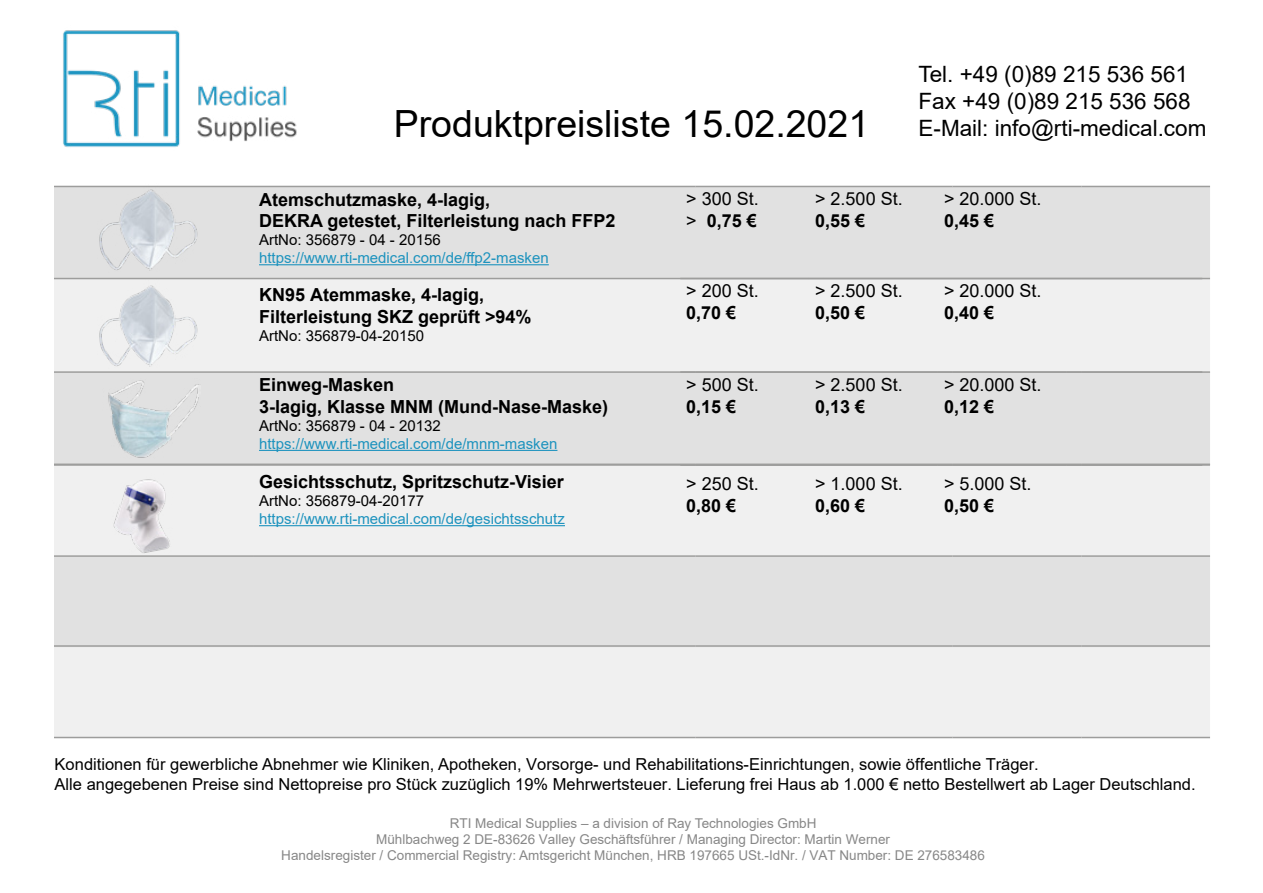
<style>
.page{position:relative;width:1263px;height:893px;background:#fff}
.page>*{position:absolute;margin:0;border:0;box-sizing:border-box;transform-origin:0 0}
.t1{font:37.5px "Arial";color:#000}
.t2{font:22.5px/27px "Arial";color:#000}
.t3{font:700 18px/21.6px "Arial";color:#000}
.t4{font:18px/21.6px "Arial";color:#000}
.t5{font:16.5px/19.8px "Arial";color:#000}
.t6{font:15px "Arial";color:#1d93be}
.t7{font:15px "Arial";color:#000}
.t8{font:13.5px/16.2px "Arial";color:#878787;text-align:center}
.s1{font-style:inherit}
.s2{font-weight:700}
</style>
<div class="page">
<img style="left:63px;top:30px;width:234px;height:117px">
<div style="left:54px;top:187px;width:1156px;height:91px;background:#e1e1e1"></div>
<svg style="left:54px;top:279px;width:1156px;height:458px;fill:#f0f0f0"></svg>
<hr style="left:54px;top:186px;width:199px;height:1px;background:#9d9d9c">
<hr style="left:253px;top:186px;width:442px;height:1px;background:#9d9d9c">
<hr style="left:695px;top:186px;width:129px;height:1px;background:#9d9d9c">
<hr style="left:824px;top:186px;width:129px;height:1px;background:#9d9d9c">
<hr style="left:953px;top:186px;width:128px;height:1px;background:#9d9d9c">
<hr style="left:1081px;top:186px;width:129px;height:1px;background:#9d9d9c">
<hr style="left:54px;top:278px;width:199px;height:1px;background:#9d9d9c">
<hr style="left:253px;top:278px;width:442px;height:1px;background:#9d9d9c">
<hr style="left:1081px;top:278px;width:129px;height:1px;background:#9d9d9c">
<hr style="left:54px;top:371px;width:199px;height:2px;background:#9d9d9c">
<hr style="left:253px;top:371px;width:442px;height:2px;background:#9d9d9c">
<hr style="left:1081px;top:371px;width:129px;height:2px;background:#9d9d9c">
<hr style="left:54px;top:464px;width:199px;height:2px;background:#9d9d9c">
<hr style="left:253px;top:464px;width:442px;height:2px;background:#9d9d9c">
<hr style="left:1081px;top:464px;width:129px;height:2px;background:#9d9d9c">
<hr style="left:54px;top:555px;width:199px;height:2px;background:#9d9d9c">
<hr style="left:253px;top:555px;width:442px;height:2px;background:#9d9d9c">
<hr style="left:695px;top:555px;width:129px;height:2px;background:#9d9d9c">
<hr style="left:824px;top:555px;width:129px;height:2px;background:#9d9d9c">
<hr style="left:953px;top:555px;width:128px;height:2px;background:#9d9d9c">
<hr style="left:1081px;top:555px;width:129px;height:2px;background:#9d9d9c">
<hr style="left:54px;top:737px;width:199px;height:1px;background:#9d9d9c">
<hr style="left:253px;top:737px;width:442px;height:1px;background:#9d9d9c">
<hr style="left:695px;top:737px;width:129px;height:1px;background:#9d9d9c">
<hr style="left:824px;top:737px;width:129px;height:1px;background:#9d9d9c">
<hr style="left:953px;top:737px;width:128px;height:1px;background:#9d9d9c">
<hr style="left:1081px;top:737px;width:129px;height:1px;background:#9d9d9c">
<hr style="left:259px;top:264px;width:290px;height:1px;background:#1d93be">
<hr style="left:259px;top:450px;width:298px;height:1px;background:#1d93be">
<hr style="left:259px;top:525px;width:306px;height:1px;background:#1d93be">
<img style="left:97px;top:185px;width:103px;height:90px">
<img style="left:102px;top:378px;width:99px;height:83px">
<img style="left:102px;top:473px;width:83px;height:82px">
<hr style="left:54px;top:645px;width:199px;height:2px;background:#9d9d9c">
<hr style="left:253px;top:645px;width:442px;height:2px;background:#9d9d9c">
<hr style="left:695px;top:645px;width:129px;height:2px;background:#9d9d9c">
<hr style="left:824px;top:645px;width:129px;height:2px;background:#9d9d9c">
<hr style="left:953px;top:645px;width:128px;height:2px;background:#9d9d9c">
<hr style="left:1081px;top:645px;width:129px;height:2px;background:#9d9d9c">
<img style="left:97px;top:279px;width:103px;height:92px">
<hr style="left:680px;top:278px;width:129px;height:1px;background:#9d9d9c">
<hr style="left:809px;top:278px;width:129px;height:1px;background:#9d9d9c">
<hr style="left:938px;top:278px;width:128px;height:1px;background:#9d9d9c">
<hr style="left:1066px;top:278px;width:136px;height:1px;background:#9d9d9c">
<hr style="left:680px;top:371px;width:129px;height:2px;background:#9d9d9c">
<hr style="left:809px;top:371px;width:129px;height:2px;background:#9d9d9c">
<hr style="left:938px;top:371px;width:128px;height:2px;background:#9d9d9c">
<hr style="left:1066px;top:371px;width:136px;height:2px;background:#9d9d9c">
<hr style="left:680px;top:464px;width:129px;height:2px;background:#9d9d9c">
<hr style="left:809px;top:464px;width:129px;height:2px;background:#9d9d9c">
<hr style="left:938px;top:464px;width:128px;height:2px;background:#9d9d9c">
<hr style="left:1066px;top:464px;width:136px;height:2px;background:#9d9d9c">
<h1 class="t1" style="left:394px;top:98px;width:477px">Produktpreisliste <span class="s1">15</span>.<span class="s1">02</span>.202<span class="s1">1</span></h1>
<h2 class="t2" style="left:918px;top:61px;width:289px">Tel. +49 (0)89 215 536 561<br>Fax +49 (0)89 215 536 568<br>E-Mail: info@rti-medical.com</h2>
<p class="t3" style="left:259px;top:189px;width:358px">Atemschutzmaske, 4-lagig,<br>DEKRA getestet, Filterleistung nach FFP2</p>
<p class="t7" style="left:259px;top:230px;width:183px">ArtNo: 356879 - 04 - 20156</p>
<p class="t6" style="left:259px;top:248px;width:291px">https://www.rti-medical.com/de/ffp2-masken</p>
<p class="t3" style="left:259px;top:285px;width:274px">KN95 Atemmaske, 4-lagig,<br>Filterleistung SKZ geprüft &gt;94%</p>
<p class="t7" style="left:259px;top:325px;width:167px">ArtNo: 356879-04-20150</p>
<p class="t3" style="left:259px;top:374px;width:351px">Einweg-Masken<br>3-lagig, Klasse MNM (Mund-Nase-Maske)</p>
<p class="t7" style="left:259px;top:415px;width:183px">ArtNo: 356879 - 04 - 20132</p>
<p class="t6" style="left:259px;top:433px;width:300px">https://www.rti-medical.com/de/mnm-masken</p>
<p class="t3" style="left:259px;top:471px;width:306px">Gesichtsschutz, Spritzschutz-Visier</p>
<p class="t7" style="left:259px;top:490px;width:167px">ArtNo: 356879-04-20177</p>
<p class="t6" style="left:259px;top:508px;width:307px">https://www.rti-medical.com/de/gesichtsschutz</p>
<p class="t4" style="left:686px;top:188px;width:74px">&gt; 300 St. &gt; <span class="s2">0</span><span class="s2">,</span><span class="s2">75</span> <span class="s2">€</span></p>
<p class="t4" style="left:815px;top:188px;width:89px">&gt; 2.500 St.<br><span class="s2">0</span><span class="s2">,</span><span class="s2">55</span> <span class="s2">€</span></p>
<p class="t4" style="left:944px;top:188px;width:99px">&gt; 20.000 St.<br><span class="s2">0</span><span class="s2">,</span><span class="s2">45</span> <span class="s2">€</span></p>
<p class="t4" style="left:686px;top:280px;width:74px">&gt; 200 St.<br><span class="s2">0,</span><span class="s2">70</span> <span class="s2">€</span></p>
<p class="t4" style="left:815px;top:280px;width:89px">&gt; 2.500 St.<br><span class="s2">0,</span><span class="s2">5</span><span class="s2">0 €</span></p>
<p class="t4" style="left:944px;top:280px;width:99px">&gt; 20.000 St.<br><span class="s2">0,</span><span class="s2">40</span> <span class="s2">€</span></p>
<p class="t4" style="left:686px;top:374px;width:74px">&gt; 500 St.<br><span class="s2">0,</span><span class="s2">15</span> <span class="s2">€</span></p>
<p class="t4" style="left:815px;top:374px;width:89px">&gt; 2.500 <span class="s1">St.<br></span><span class="s2">0,</span><span class="s2">13</span> <span class="s2">€</span></p>
<p class="t4" style="left:944px;top:374px;width:99px">&gt; 20.000 <span class="s1">St.<br></span><span class="s2">0,</span><span class="s2">12</span> <span class="s2">€</span></p>
<p class="t4" style="left:686px;top:473px;width:74px">&gt; 250 <span class="s1">St.<br></span><span class="s2">0</span><span class="s2">,</span><span class="s2">80</span> <span class="s2">€</span></p>
<p class="t4" style="left:815px;top:473px;width:89px">&gt; 1.000 <span class="s1">St.<br></span><span class="s2">0</span><span class="s2">,</span><span class="s2">60</span> <span class="s2">€</span></p>
<p class="t4" style="left:944px;top:473px;width:89px">&gt; 5.000 <span class="s1">St.<br></span><span class="s2">0,</span><span class="s2">50</span> <span class="s2">€</span></p>
<p class="t5" style="left:55px;top:754px;width:1142px">Konditionen für gewerbliche Abnehmer wie Kliniken, Apotheken, Vorsorge- und Rehabilitations-Einrichtungen, sowie öffentliche Träger.<br>Alle angegebenen Preise sind Nettopreise pro Stück zuzüglich <span class="s1">19</span>% Mehrwertsteuer. Lieferung frei Haus ab 1.000 € netto Bestellwert ab Lager Deutschland.</p>
<p class="t8" style="left:281px;top:815px;width:705px">RTI Medical Supplies – a division of Ray Technologies GmbH<br>Mühlbachweg 2 DE-83626 Valley Geschäftsführer / Managing Director: Martin Werner<br>Handelsregister / Commercial Registry: Amtsgericht München, HRB 197665 USt.-IdNr. / VAT Number: DE 276583486</p>
</div>
